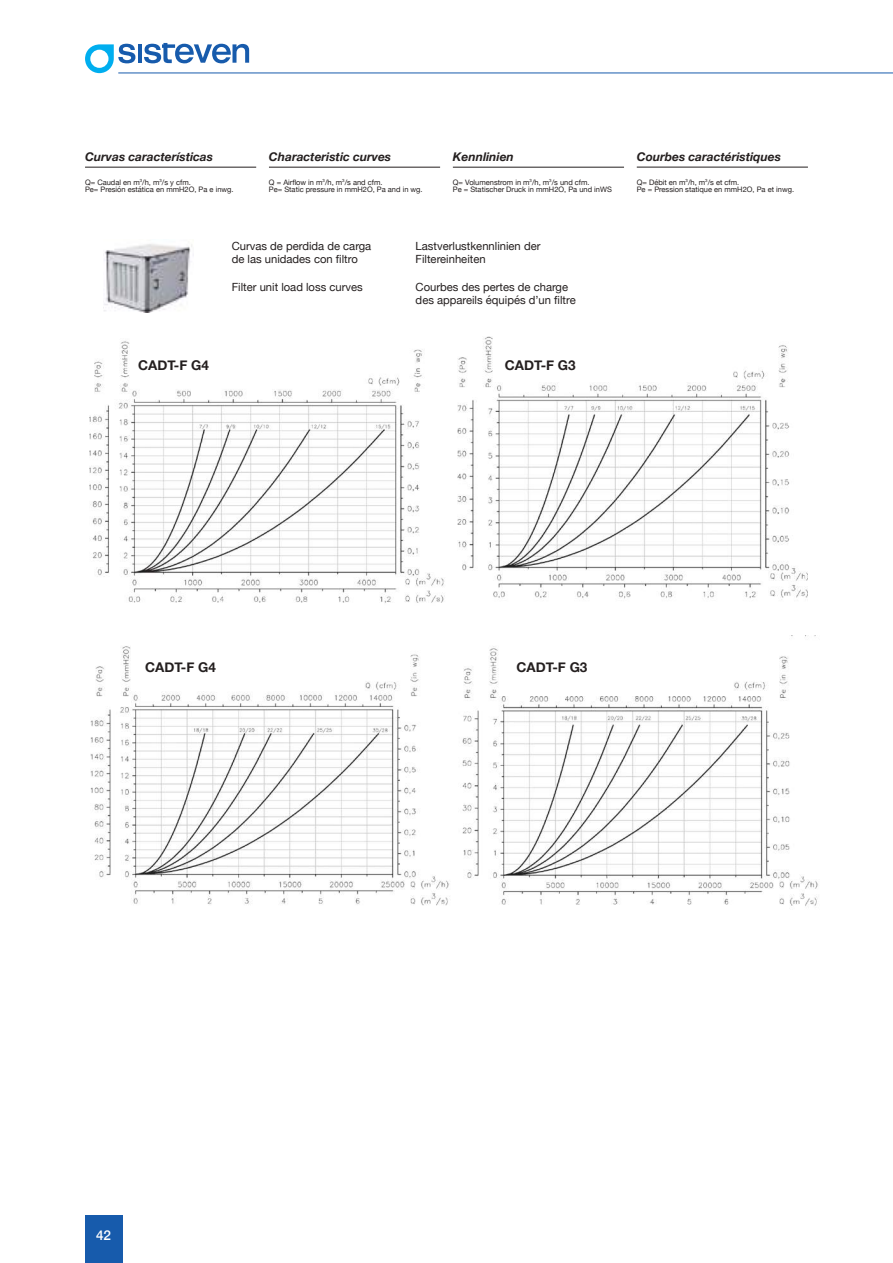
<style>
.page{position:relative;width:893px;height:1263px;background:#fff}
.page>*{position:absolute;margin:0;border:0;box-sizing:border-box;transform-origin:0 0}
.t1{font:700 13.5px "Helvetica Neue";color:#241f1f}
.t2{font:500 13.5px "Helvetica Neue";color:#fff}
.t3{font:italic 700 12px "Helvetica Neue";color:#241f1f}
.t4{font:11.25px/13.5px "Helvetica Neue";color:#241f1f}
.t5{font:7.5px/7.5px "Helvetica Neue";color:#241f1f}
</style>
<div class="page">
<div style="left:85px;top:1215px;width:37px;height:48px;background:#175bac"></div>
<hr style="left:118px;top:73px;width:775px;height:1px;background:#175bac">
<hr style="left:138px;top:44px;width:4px;height:19px;background:#175bac">
<svg style="left:85px;top:44px;width:50px;height:29px"></svg>
<svg style="left:144px;top:43px;width:105px;height:20px"></svg>
<img style="left:90px;top:636px;width:728px;height:270px">
<img style="left:457px;top:336px;width:351px;height:264px">
<img style="left:89px;top:341px;width:356px;height:262px">
<img style="left:103px;top:244px;width:89px;height:69px">
<hr style="left:85px;top:167px;width:171px;height:1px;background:#241f1f">
<hr style="left:269px;top:167px;width:171px;height:1px;background:#241f1f">
<hr style="left:453px;top:167px;width:171px;height:1px;background:#241f1f">
<hr style="left:637px;top:167px;width:171px;height:1px;background:#241f1f">
<h2 class="t3" style="left:85px;top:147px;width:130px">Curvas características</h2>
<p class="t5" style="left:85px;top:179px;width:150px">Q= Caudal en m<sup>3</sup>/h, m<sup>3</sup>/s y cfm.<br>Pe= Presión estática en mmH2O, Pa e inwg.</p>
<h2 class="t3" style="left:269px;top:147px;width:124px">Characteristic curves</h2>
<p class="t5" style="left:269px;top:179px;width:155px">Q = Airflow in m<sup>3</sup>/h, m<sup>3</sup>/s and cfm.<br>Pe= Static pressure in mmH2O, Pa and in wg.</p>
<h2 class="t3" style="left:453px;top:147px;width:63px">Kennlinien</h2>
<p class="t5" style="left:453px;top:179px;width:161px">Q= Volumenstrom in m<sup>3</sup>/h, m<sup>3</sup>/s und cfm.<br>Pe = Statischer Druck in mmH2O, Pa und inWS</p>
<h3 class="t4" style="left:232px;top:240px;width:141px">Curvas de perdida de carga de las unidades con filtro</h3>
<h3 class="t4" style="left:416px;top:240px;width:126px">Lastverlustkennlinien der<br>Filtereinheiten</h3>
<h3 class="t4" style="left:232px;top:281px;width:133px">Filter unit load loss curves</h3>
<h3 class="t4" style="left:416px;top:281px;width:162px">Courbes des pertes de charge des appareils équipés d’un filtre</h3>
<h1 class="t1" style="left:138px;top:355px;width:72px">CADT-F G4</h1>
<h1 class="t1" style="left:505px;top:355px;width:72px">CADT-F G3</h1>
<h2 class="t3" style="left:637px;top:147px;width:146px">Courbes caractéristiques</h2>
<p class="t5" style="left:637px;top:179px;width:159px">Q= Débit en m<sup>3</sup>/h, m<sup>3</sup>/s et cfm.<br>Pe = Pression statique en mmH2O, Pa et inwg.</p>
<h1 class="t1" style="left:145px;top:657px;width:72px">CADT-F G4</h1>
<h1 class="t1" style="left:517px;top:657px;width:72px">CADT-F G3</h1>
<h1 class="t2" style="left:96px;top:1224px;width:17px">42</h1>
</div>
